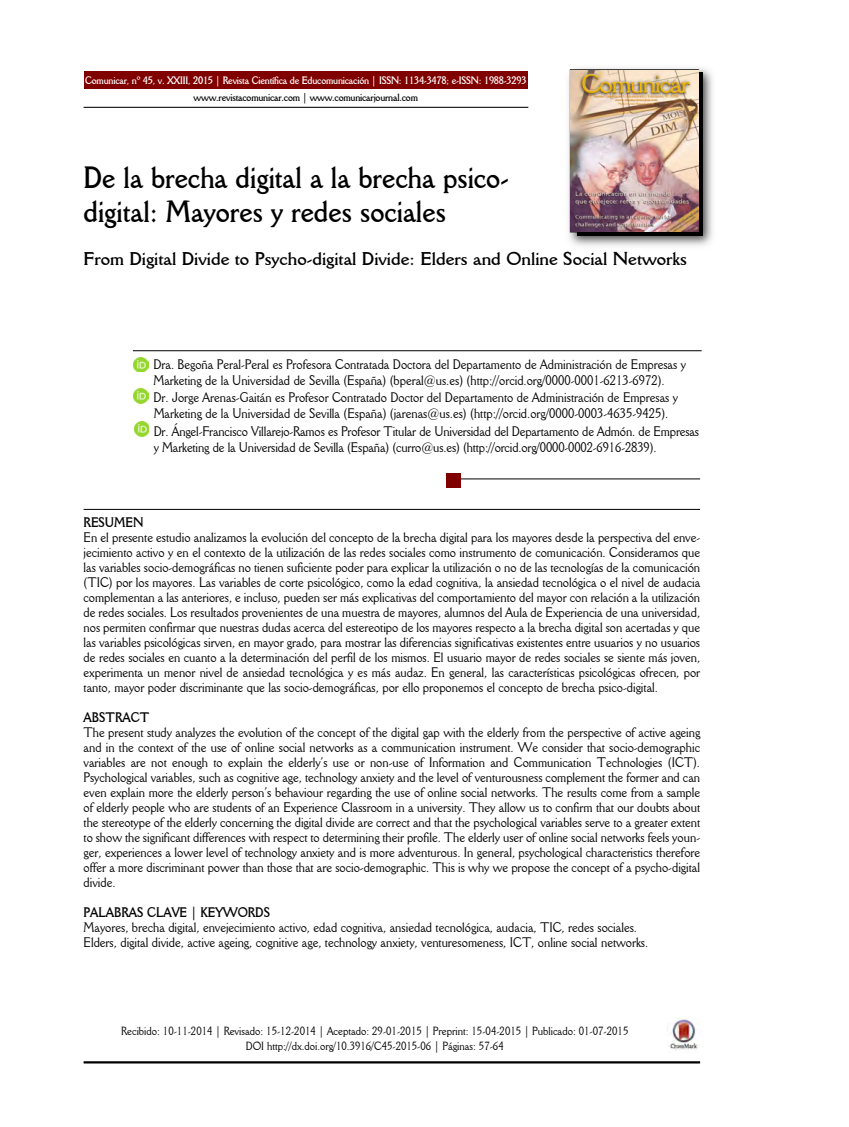
<style>
.page{position:relative;width:849px;height:1127px;background:#fff}
.page>*{position:absolute;margin:0;border:0;box-sizing:border-box;transform-origin:0 0}
.t1{font:700 30px/34.5px "Della Robbia BT";color:#000;scale:.9 1}
.t2{font:700 18px "Della Robbia BT";color:#000}
.t3{font:13.5px/15px "Della Robbia BT";color:#000;scale:.9 1}
.t4{font:700 13.5px "Della Robbia BT";color:#000;scale:.9 1}
.t5{font:11.55px/15px "Della Robbia BT";color:#000;text-align:center;scale:.9 1}
.t6{font:700 10.5px "Della Robbia BT";letter-spacing:-.02em;color:#fff;scale:.9 1}
.t7{font:700 10.5px "Della Robbia BT";letter-spacing:-.02em;color:#000;scale:.9 1}
</style>
<div class="page">
<svg style="left:83px;top:106px;width:446px;height:2px"></svg>
<div style="left:84px;top:71px;width:444px;height:17px;background:#800000"></div>
<img style="left:566px;top:68px;width:147px;height:184px">
<img style="left:577px;top:73px;width:125px;height:163px">
<img style="left:571px;top:70px;width:127px;height:162px">
<svg style="left:132px;top:350px;width:570px;height:1px"></svg>
<svg style="left:83px;top:508px;width:618px;height:2px"></svg>
<svg style="left:461px;top:478px;width:240px;height:1px"></svg>
<img style="left:668px;top:1018px;width:32px;height:32px">
<hr style="left:84px;top:1061px;width:616px;height:2px;background:#000">
<div style="left:446px;top:473px;width:15px;height:14px;background:#800000"></div>
<img style="left:134px;top:357px;width:15px;height:15px">
<svg style="left:133px;top:391px;width:12px;height:13px"></svg>
<img style="left:134px;top:388px;width:15px;height:15px">
<svg style="left:138px;top:421px;width:8px;height:16px"></svg>
<img style="left:134px;top:422px;width:15px;height:14px">
<p class="t6" style="left:85px;top:74px;width:492px">Comunicar, nº 45, v. XXIII, 2015 | Revista Científica de Educomunicación | ISSN: 1134-3478; e-ISSN: 1988-3293</p>
<p class="t7" style="left:194px;top:91px;width:251px">www.revistacomunicar.com | www.comunicarjournal.com</p>
<h1 class="t1" style="left:84px;top:160px;width:474px">De la brecha digital a la brecha psico&shy;digital: Mayores y redes sociales</h1>
<h2 class="t2" style="left:84px;top:247px;width:605px">From Digital Divide to Psycho-digital Divide: Elders and Online Social Networks</h2>
<p class="t3" style="left:153px;top:356px;width:593px;line-height:15.8px">Dra. Begoña Peral-Peral es Profesora Contratada Doctora del Departamento de Administración de Empresas y<br>Marketing de la Universidad de Sevilla (España) (bperal@us.es) (http://orcid.org/0000-0001-6213-6972).</p>
<p class="t3" style="left:153px;top:390px;width:584px;line-height:15.8px">Dr. Jorge Arenas-Gaitán es Profesor Contratado Doctor del Departamento de Administración de Empresas y<br>Marketing de la Universidad de Sevilla (España) (jarenas@us.es) (http://orcid.org/0000-0003-4635-9425).</p>
<p class="t3" style="left:154px;top:423px;width:608px;line-height:15.8px">Dr. Ángel-Francisco Villarejo-Ramos es Profesor Titular de Universidad del Departamento de Admón. de Empresas y Marketing de la Universidad de Sevilla (España) (curro@us.es) (http://orcid.org/0000-0002-6916-2839).</p>
<p class="t4" style="left:84px;top:514px;width:68px">RESUMEN</p>
<p class="t3" style="left:84px;top:530px;width:687px;text-align:justify">En el presente estudio analizamos la evolución del concepto de la brecha digital para los mayores desde la perspectiva del enve&shy;jecimiento activo y en el contexto de la utilización de las redes sociales como instrumento de comunicación. Consideramos que las variables socio-demográficas no tienen suficiente poder para explicar la utilización o no de las tecnologías de la comunicación (TIC) por los mayores. Las variables de corte psicológico, como la edad cognitiva, la ansiedad tecnológica o el nivel de audacia complementan a las anteriores, e incluso, pueden ser más explicativas del comportamiento del mayor con relación a la utilización de redes sociales. Los resultados provenientes de una muestra de mayores, alumnos del Aula de Experiencia de una universidad, nos permiten confirmar que nuestras dudas acerca del estereotipo de los mayores respecto a la brecha digital son acertadas y que las variables psicológicas sirven, en mayor grado, para mostrar las diferencias significativas existentes entre usuarios y no usuarios de redes sociales en cuanto a la determinación del perfil de los mismos. El usuario mayor de redes sociales se siente más joven, experimenta un menor nivel de ansiedad tecnológica y es más audaz. En general, las características psicológicas ofrecen, por tanto, mayor poder discriminante que las socio-demográficas, por ello proponemos el concepto de brecha psico-digital.</p>
<p class="t4" style="left:84px;top:709px;width:75px">ABSTRACT</p>
<p class="t3" style="left:84px;top:725px;width:687px;text-align:justify">The present study analyzes the evolution of the concept of the digital gap with the elderly from the perspective of active ageing and in the context of the use of online social networks as a communication instrument. We consider that socio-demographic variables are not enough to explain the elderly’s use or non-use of Information and Communication Technologies (ICT).<br>Psychological variables, such as cognitive age, technology anxiety and the level of venturousness complement the former and can even explain more the elderly person’s behaviour regarding the use of online social networks. The results come from a sample of elderly people who are students of an Experience Classroom in a university. They allow us to confirm that our doubts about the stereotype of the elderly concerning the digital divide are correct and that the psychological variables serve to a greater extent to show the significant differences with respect to determining their profile. The elderly user of online social networks feels youn&shy;ger, experiences a lower level of technology anxiety and is more adventurous. In general, psychological characteristics therefore offer a more discriminant power than those that are socio-demographic. This is why we propose the concept of a psycho-digital divide.</p>
<p class="t4" style="left:84px;top:904px;width:209px">PALABRAS CLAVE | KEYWORDS</p>
<p class="t3" style="left:84px;top:920px;width:629px">Mayores, brecha digital, envejecimiento activo, edad cognitiva, ansiedad tecnológica, audacia, TIC, redes sociales.<br>Elders, digital divide, active ageing, cognitive age, technology anxiety, venturesomeness, ICT, online social networks.</p>
<p class="t5" style="left:121px;top:1023px;width:565px">Recibido: 10-11-2014 | Revisado: 15-12-2014 | Aceptado: 29-01-2015 | Preprint: 15-04-2015 | Publicado: 01-07-2015<br>DOI http://dx.doi.org/10.3916/C45-2015-06 | Páginas: 57-64</p>
</div>
